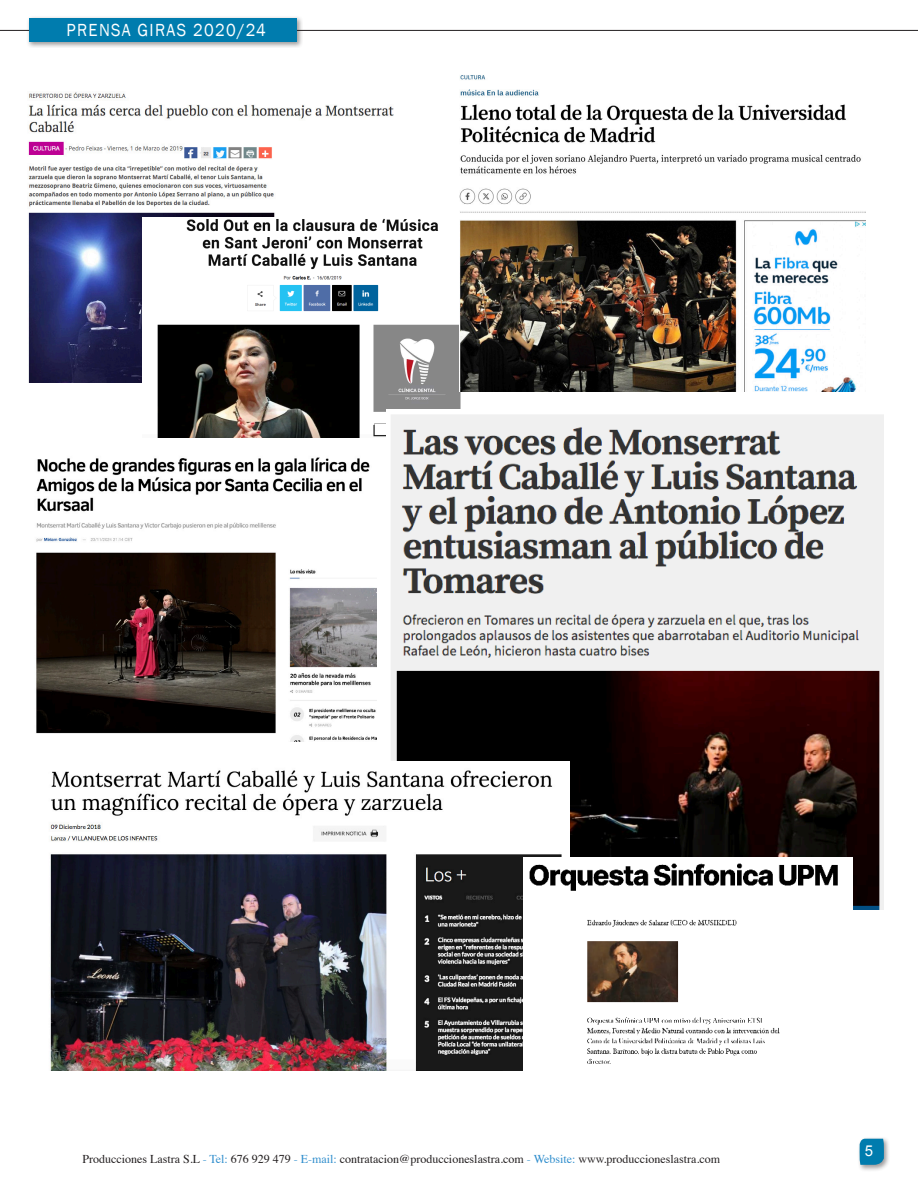
<style>
.page{position:relative;width:918px;height:1188px;background:#fff}
.page>*{position:absolute;margin:0;border:0;box-sizing:border-box;transform-origin:0 0}
.t1{font:18px "Franklin Gothic";letter-spacing:.08em;color:#fff;scale:.92 1}
.t2{font:15px "Arial";color:#fff}
.t3{font:12px "Times";color:#231f20}
.s1{color:#308ecd}
</style>
<div class="page">
<div style="left:857px;top:1136px;width:34px;height:36px;background:#231f20;opacity:.45"></div>
<svg style="left:860px;top:1139px;width:24px;height:26px"></svg>
<img style="left:28px;top:92px;width:366px;height:290px">
<img style="left:143px;top:217px;width:318px;height:220px">
<img style="left:387px;top:409px;width:497px;height:501px">
<img style="left:459px;top:75px;width:406px;height:317px">
<img style="left:49px;top:761px;width:521px;height:310px">
<img style="left:524px;top:857px;width:329px;height:214px">
<hr style="left:0;top:30px;width:918px;height:1px;background:#231f20">
<div style="left:27px;top:15px;width:276px;height:33px;background:#231f20;opacity:.45"></div>
<div style="left:29px;top:18px;width:268px;height:24px;background:#007cae"></div>
<img style="left:36px;top:457px;width:341px;height:284px">
<p class="t1" style="left:67px;top:19px;width:218px">PRENSA GIRAS 2020/24</p>
<p class="t3" style="left:83px;top:1147px;width:639px">Producciones Lastra S.L <span class="s1">- Tel:</span> 676 929 479 <span class="s1">- E-mail:</span> contratacion@produccioneslastra.com <span class="s1">- Website:</span> www.produccioneslastra.com</p>
<p class="t2" style="left:865px;top:1140px;width:10px">5</p>
</div>
